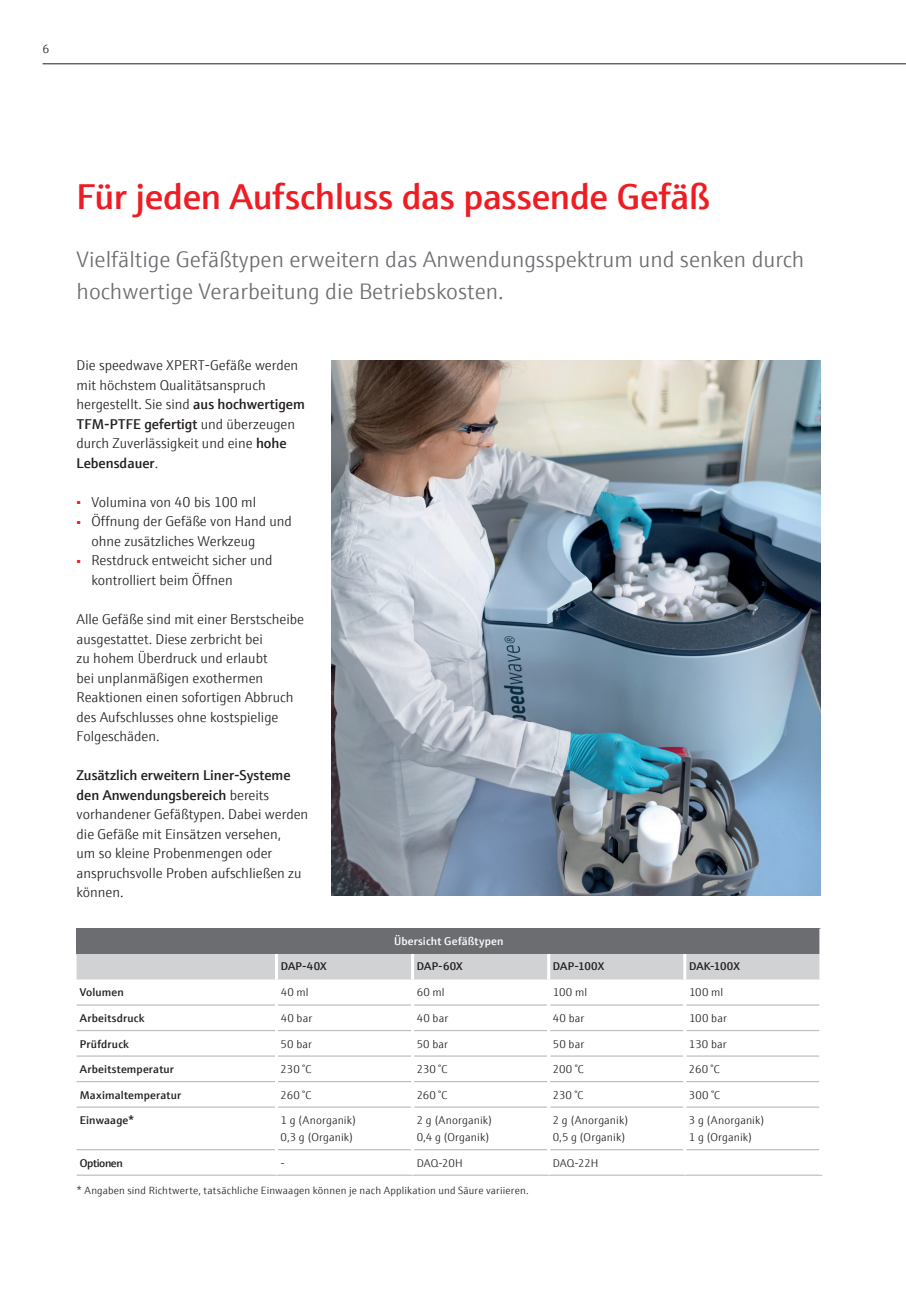
<style>
.page{position:relative;width:906px;height:1289px;background:#fff}
.page>*{position:absolute;margin:0;border:0;box-sizing:border-box;transform-origin:0 0}
.t1{font:600 36px "E+H Sans";letter-spacing:-.01em;color:#ee1d23}
.t2{font:300 22.5px/32.4px "E+H Sans";color:#6c6d70}
.t3{font:300 14.25px/19.5px "E+H Sans";color:#231f20}
.t4{font:300 12px "E+H Sans";color:#231f20}
.t5{font:300 11.25px/16.5px "E+H Sans";letter-spacing:.01em;color:#231f20}
.t6{font:600 11.25px "E+H Sans";letter-spacing:.015em;color:#231f20}
.t7{font:600 11.25px "E+H Sans";letter-spacing:.015em;color:#fff}
.t8{font:600 11.25px "E+H Sans";letter-spacing:-.035em;color:#231f20}
.t9{font:300 10.5px "E+H Sans";letter-spacing:.015em;color:#231f20}
.s1{font-weight:600}
</style>
<div class="page">
<hr style="left:43px;top:63px;width:863px;height:1px;background:#231f20">
<img style="left:332px;top:360px;width:489px;height:535px">
<div style="left:77px;top:928px;width:744px;height:26px;background:#6c6d70"></div>
<div style="left:77px;top:954px;width:742px;height:25px;background:#d1d2d4"></div>
<hr style="left:77px;top:1004px;width:198px;height:1px;background:#bcbdc0">
<hr style="left:278px;top:1004px;width:133px;height:1px;background:#bcbdc0">
<hr style="left:414px;top:1004px;width:133px;height:1px;background:#bcbdc0">
<hr style="left:550px;top:1004px;width:133px;height:1px;background:#bcbdc0">
<hr style="left:686px;top:1004px;width:133px;height:1px;background:#bcbdc0">
<hr style="left:77px;top:1029px;width:198px;height:2px;background:#bcbdc0">
<hr style="left:278px;top:1029px;width:133px;height:2px;background:#bcbdc0">
<hr style="left:414px;top:1029px;width:133px;height:2px;background:#bcbdc0">
<hr style="left:550px;top:1029px;width:133px;height:2px;background:#bcbdc0">
<hr style="left:686px;top:1029px;width:133px;height:2px;background:#bcbdc0">
<hr style="left:77px;top:1055px;width:198px;height:1px;background:#bcbdc0">
<hr style="left:278px;top:1055px;width:133px;height:1px;background:#bcbdc0">
<hr style="left:414px;top:1055px;width:133px;height:1px;background:#bcbdc0">
<hr style="left:550px;top:1055px;width:133px;height:1px;background:#bcbdc0">
<hr style="left:686px;top:1055px;width:133px;height:1px;background:#bcbdc0">
<hr style="left:77px;top:1080px;width:198px;height:2px;background:#bcbdc0">
<hr style="left:278px;top:1080px;width:133px;height:2px;background:#bcbdc0">
<hr style="left:414px;top:1080px;width:133px;height:2px;background:#bcbdc0">
<hr style="left:550px;top:1080px;width:133px;height:2px;background:#bcbdc0">
<hr style="left:686px;top:1080px;width:133px;height:2px;background:#bcbdc0">
<hr style="left:77px;top:1106px;width:198px;height:1px;background:#bcbdc0">
<hr style="left:278px;top:1106px;width:133px;height:1px;background:#bcbdc0">
<hr style="left:414px;top:1106px;width:133px;height:1px;background:#bcbdc0">
<hr style="left:550px;top:1106px;width:133px;height:1px;background:#bcbdc0">
<hr style="left:686px;top:1106px;width:133px;height:1px;background:#bcbdc0">
<hr style="left:77px;top:1148px;width:198px;height:2px;background:#bcbdc0">
<hr style="left:278px;top:1148px;width:133px;height:2px;background:#bcbdc0">
<hr style="left:414px;top:1148px;width:133px;height:2px;background:#bcbdc0">
<hr style="left:550px;top:1148px;width:133px;height:2px;background:#bcbdc0">
<hr style="left:686px;top:1148px;width:133px;height:2px;background:#bcbdc0">
<hr style="left:77px;top:1174px;width:199px;height:1px;background:#bcbdc0">
<hr style="left:276px;top:1174px;width:136px;height:1px;background:#bcbdc0">
<hr style="left:412px;top:1174px;width:137px;height:1px;background:#bcbdc0">
<hr style="left:549px;top:1174px;width:136px;height:1px;background:#bcbdc0">
<hr style="left:685px;top:1174px;width:137px;height:1px;background:#bcbdc0">
<hr style="left:275px;top:954px;width:3px;height:25px;background:#fff">
<hr style="left:411px;top:954px;width:3px;height:25px;background:#fff">
<hr style="left:547px;top:954px;width:3px;height:25px;background:#fff">
<hr style="left:683px;top:954px;width:3px;height:25px;background:#fff">
<hr style="left:819px;top:928px;width:3px;height:26px;background:#fff">
<p class="t4" style="left:43px;top:40px;width:8px">6</p>
<h1 class="t1" style="left:77px;top:169px;width:635px">Für jeden Aufschluss das passende Gefäß</h1>
<h2 class="t2" style="left:77px;top:241px;width:729px">Vielfältige Gefäßtypen erweitern das Anwendungsspektrum und senken durch hochwertige Verarbeitung die Betriebskosten.</h2>
<p class="t3" style="left:77px;top:355px;width:230px">Die speedwave XPERT-Gefäße werden mit höchstem Qualitätsanspruch hergestellt. Sie sind <span class="s1">aus hochwertigem<br>TFM-PTFE gefertigt</span> und überzeugen durch Zuverlässigkeit und eine <span class="s1">hohe<br>Lebensdauer</span>.</p>
<p class="t3" style="left:77px;top:491px;width:181px"><sup>■</sup> Volumina von 40 bis 100 ml</p>
<p class="t3" style="left:91px;top:511px;width:202px;text-indent:-15px"><sup>■</sup> Öffnung der Gefäße von Hand und ohne zusätzliches Werkzeug</p>
<p class="t3" style="left:91px;top:550px;width:182px;text-indent:-15px"><sup>■</sup> Restdruck entweicht sicher und kontrolliert beim Öffnen</p>
<p class="t3" style="left:77px;top:608px;width:229px">Alle Gefäße sind mit einer Berstscheibe ausgestattet. Diese zerbricht bei<br>zu hohem Überdruck und erlaubt<br>bei unplanmäßigen exothermen<br>Reaktionen einen sofortigen Abbruch des Aufschlusses ohne kostspielige<br>Folgeschäden.</p>
<p class="t3" style="left:77px;top:764px;width:233px"><span class="s1">Zusätzlich erweitern Liner-Systeme den Anwendungsbereich</span> bereits vorhandener Gefäßtypen. Dabei werden die Gefäße mit Einsätzen versehen,<br>um so kleine Probenmengen oder anspruchsvolle Proben aufschließen zu können.</p>
<p class="t7" style="left:394px;top:932px;width:111px">Übersicht Gefäßtypen</p>
<p class="t6" style="left:281px;top:957px;width:48px">DAP-40X</p>
<p class="t6" style="left:417px;top:957px;width:48px">DAP-60X</p>
<p class="t6" style="left:553px;top:957px;width:53px">DAP-100X</p>
<p class="t6" style="left:689px;top:957px;width:53px">DAK-100X</p>
<p class="t6" style="left:80px;top:983px;width:45px">Volumen</p>
<p class="t5" style="left:281px;top:983px;width:29px">40 ml</p>
<p class="t5" style="left:417px;top:983px;width:29px">60 ml</p>
<p class="t5" style="left:553px;top:983px;width:36px">100 ml</p>
<p class="t5" style="left:689px;top:983px;width:36px">100 ml</p>
<p class="t6" style="left:80px;top:1009px;width:66px">Arbeitsdruck</p>
<p class="t5" style="left:281px;top:1009px;width:33px">40 bar</p>
<p class="t5" style="left:417px;top:1009px;width:33px">40 bar</p>
<p class="t5" style="left:553px;top:1009px;width:33px">40 bar</p>
<p class="t5" style="left:689px;top:1009px;width:39px">100 bar</p>
<p class="t6" style="left:80px;top:1035px;width:50px">Prüfdruck</p>
<p class="t5" style="left:281px;top:1034px;width:33px">50 bar</p>
<p class="t5" style="left:417px;top:1034px;width:33px">50 bar</p>
<p class="t5" style="left:553px;top:1034px;width:33px">50 bar</p>
<p class="t5" style="left:689px;top:1034px;width:39px">130 bar</p>
<p class="t6" style="left:80px;top:1060px;width:96px">Arbeitstemperatur</p>
<p class="t5" style="left:281px;top:1060px;width:32px">230 °C</p>
<p class="t5" style="left:417px;top:1060px;width:32px">230 °C</p>
<p class="t5" style="left:553px;top:1060px;width:32px">200 °C</p>
<p class="t5" style="left:689px;top:1060px;width:32px">260 °C</p>
<p class="t6" style="left:80px;top:1086px;width:103px">Maximaltemperatur</p>
<p class="t5" style="left:281px;top:1085px;width:32px">260 °C</p>
<p class="t5" style="left:417px;top:1085px;width:32px">260 °C</p>
<p class="t5" style="left:553px;top:1085px;width:32px">230 °C</p>
<p class="t5" style="left:689px;top:1085px;width:33px">300 °C</p>
<p class="t6" style="left:80px;top:1111px;width:56px">Einwaage*</p>
<p class="t5" style="left:280px;top:1111px;width:77px">1 g (Anorganik)<br>0,3 g (Organik)</p>
<p class="t5" style="left:417px;top:1111px;width:77px">2 g (Anorganik)<br>0,4 g (Organik)</p>
<p class="t5" style="left:553px;top:1111px;width:77px">2 g (Anorganik)<br>0,5 g (Organik)</p>
<p class="t5" style="left:689px;top:1111px;width:77px">3 g (Anorganik)<br>1 g (Organik)</p>
<p class="t8" style="left:80px;top:1154px;width:44px">Optionen</p>
<p class="t5" style="left:417px;top:1153px;width:47px">DAQ-20H</p>
<p class="t5" style="left:553px;top:1153px;width:47px">DAQ-22H</p>
<p class="t9" style="left:77px;top:1182px;width:453px">* Angaben sind Richtwerte, tatsächliche Einwaagen können je nach Applikation und Säure variieren.</p>
</div>
